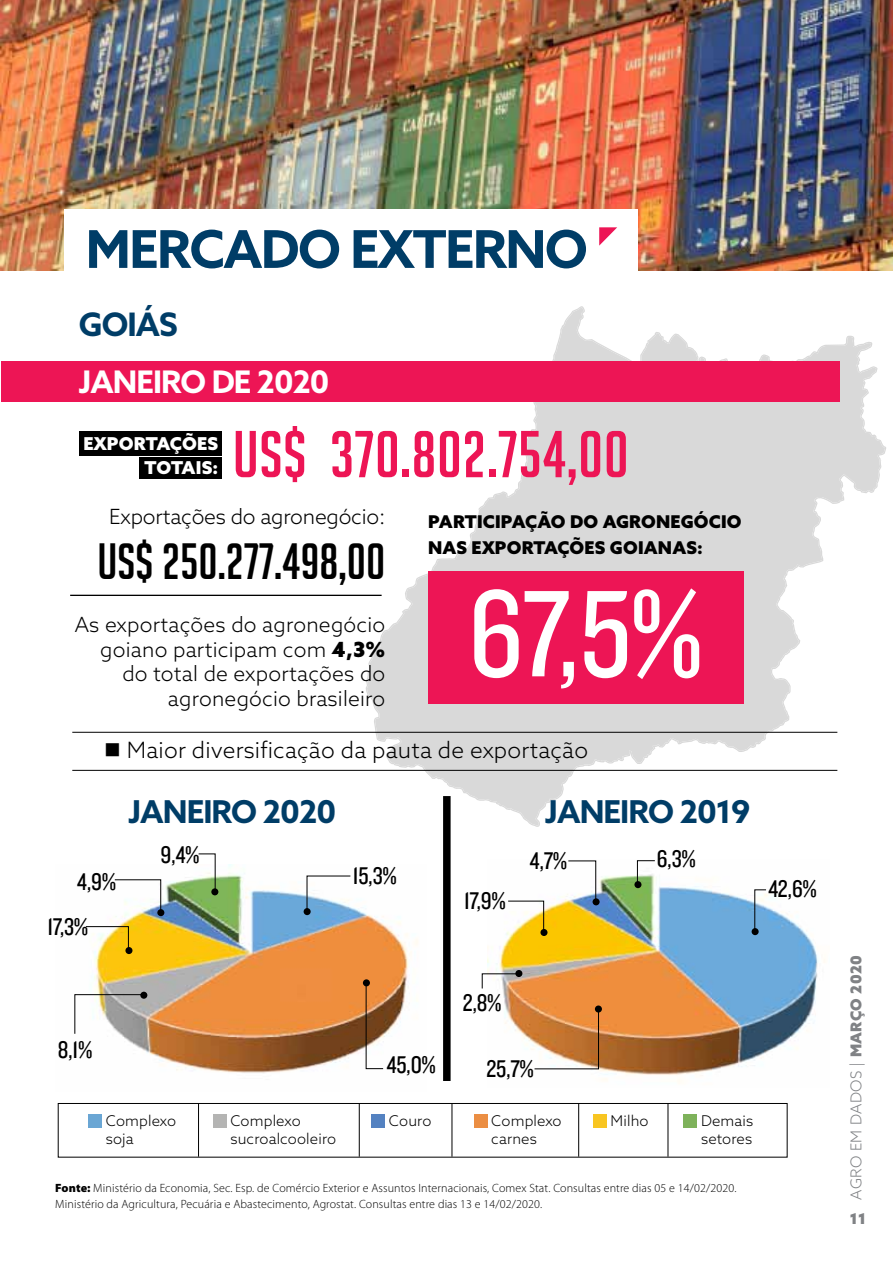
<style>
.page{position:relative;width:893px;height:1263px;background:#fff}
.page>*{position:absolute;margin:0;border:0;box-sizing:border-box;transform-origin:0 0}
.t1{font:127.95px "Knockout HTF29 Junior Liteweight";color:#fff}
.t2{font:64.5px "Big Noodle Titling";letter-spacing:.01em;color:#ed1555}
.t3{font:700 52.2px "Azo Sans";letter-spacing:-.03em;color:#003d67}
.t4{font:49.65px "Big Noodle Titling";color:#000}
.t5{font:700 32.4px "Azo Sans";color:#003d67}
.t6{font:700 31.5px "Azo Sans";letter-spacing:-.03em;color:#003d67}
.t7{font:700 31.2px "Azo Sans";letter-spacing:-.03em;color:#fff}
.t8{font:25.05px/45px "Knockout HTF29 Junior Liteweight";letter-spacing:-.01em;color:#000}
.t9{font:300 22.5px "Azo Sans";letter-spacing:.01em;color:#000}
.t10{font:300 21px/24.9px "Azo Sans";letter-spacing:.01em;color:#000;text-align:right}
.t11{font:300 21px "Azo Sans";letter-spacing:-.01em;color:#000}
.t12{font:900 17.7px/24.2px "Azo Sans";letter-spacing:.01em;color:#fff;text-align:right}
.t13{font:900 17.55px/26.4px "Azo Sans";letter-spacing:.01em;color:#000}
.t14{font:300 15px "Azo Sans";letter-spacing:.025em;color:#808285}
.t15{font:900 15px "Azo Sans";color:#808285}
.t16{font:300 14.85px/18.1px "Azo Sans";letter-spacing:.01em;color:#000}
.t17{font:300 12px/15.6px "Myriad Pro";letter-spacing:.01em;color:#000}
.s1{font-weight:900}
</style>
<div class="page">
<hr style="left:72px;top:732px;width:765px;height:1px;background:#000">
<hr style="left:72px;top:770px;width:765px;height:1px;background:#000">
<svg style="left:366px;top:306px;width:520px;height:521px"></svg>
<svg style="left:373px;top:480px;width:340px;height:346px"></svg>
<svg style="left:386px;top:430px;width:495px;height:390px;fill:#d9d9d9"></svg>
<div style="left:1px;top:361px;width:838px;height:40px;background:#ed1555"></div>
<hr style="left:70px;top:595px;width:312px;height:1px;background:#000">
<img style="left:1px;top:0;width:892px;height:270px">
<div style="left:64px;top:209px;width:573px;height:78px;background:#fff"></div>
<svg style="left:599px;top:227px;width:18px;height:19px"></svg>
<div style="left:428px;top:571px;width:315px;height:133px;background:#ed1555"></div>
<img style="left:94px;top:864px;width:324px;height:209px">
<img style="left:488px;top:860px;width:337px;height:223px">
<div style="left:79px;top:431px;width:142px;height:24px;background:#000"></div>
<div style="left:139px;top:457px;width:82px;height:21px;background:#000"></div>
<div style="left:88px;top:1114px;width:14px;height:14px;background:#6aa6d4"></div>
<div style="left:213px;top:1114px;width:14px;height:14px;background:#b4b4b3"></div>
<div style="left:372px;top:1114px;width:13px;height:14px;background:#5482c1"></div>
<div style="left:474px;top:1114px;width:13px;height:14px;background:#eb8e43"></div>
<div style="left:593px;top:1114px;width:14px;height:14px;background:#f8c521"></div>
<div style="left:684px;top:1114px;width:13px;height:14px;background:#7eb25b"></div>
<div style="left:58px;top:1103px;width:729px;height:54px;border:1px solid #000"></div>
<hr style="left:198px;top:1104px;width:1px;height:53px;background:#000">
<hr style="left:359px;top:1104px;width:1px;height:53px;background:#000">
<hr style="left:452px;top:1104px;width:1px;height:53px;background:#000">
<hr style="left:578px;top:1104px;width:1px;height:53px;background:#000">
<hr style="left:668px;top:1104px;width:1px;height:53px;background:#000">
<div style="left:125px;top:947px;width:7px;height:7px;background:#000;border-radius:50%"></div>
<div style="left:140px;top:992px;width:7px;height:7px;background:#000;border-radius:50%"></div>
<div style="left:157px;top:909px;width:7px;height:7px;background:#000;border-radius:50%"></div>
<div style="left:211px;top:888px;width:7px;height:7px;background:#000;border-radius:50%"></div>
<div style="left:304px;top:908px;width:7px;height:7px;background:#000;border-radius:50%"></div>
<svg style="left:363px;top:979px;width:7px;height:7px"></svg>
<svg style="left:74px;top:994px;width:70px;height:40px"></svg>
<svg style="left:85px;top:926px;width:44px;height:24px"></svg>
<svg style="left:114px;top:879px;width:47px;height:33px"></svg>
<svg style="left:198px;top:853px;width:18px;height:39px"></svg>
<svg style="left:306px;top:875px;width:45px;height:37px"></svg>
<svg style="left:365px;top:981px;width:19px;height:88px"></svg>
<div style="left:593px;top:898px;width:7px;height:7px;background:#000;border-radius:50%"></div>
<div style="left:634px;top:881px;width:7px;height:7px;background:#000;border-radius:50%"></div>
<div style="left:752px;top:928px;width:7px;height:7px;background:#000;border-radius:50%"></div>
<div style="left:595px;top:1005px;width:7px;height:7px;background:#000;border-radius:50%"></div>
<div style="left:515px;top:970px;width:7px;height:7px;background:#000;border-radius:50%"></div>
<div style="left:540px;top:929px;width:7px;height:7px;background:#000;border-radius:50%"></div>
<svg style="left:507px;top:900px;width:37px;height:32px"></svg>
<svg style="left:568px;top:860px;width:28px;height:42px"></svg>
<svg style="left:637px;top:860px;width:19px;height:25px"></svg>
<svg style="left:754px;top:889px;width:13px;height:43px"></svg>
<svg style="left:534px;top:1008px;width:65px;height:61px"></svg>
<svg style="left:481px;top:973px;width:39px;height:16px"></svg>
<div style="left:443px;top:796px;width:8px;height:285px;background:#000"></div>
<h3 class="t3" style="left:86px;top:215px;width:79px">MERCADO</h3>
<h3 class="t3" style="left:350px;top:215px;width:228px">EXTERNO</h3>
<h3 class="t5" style="left:79px;top:303px;width:43px">GOIÁS</h3>
<h3 class="t7" style="left:79px;top:361px;width:76px">JANEIRO</h3>
<h3 class="t7" style="left:212px;top:361px;width:119px">DE 2020</h3>
<h2 class="t2" style="left:233px;top:420px;width:397px">US$ 370.802.754,00</h2>
<h3 class="t11" style="left:109px;top:503px;width:278px">Exportações do agronegócio:</h3>
<h3 class="t4" style="left:98px;top:535px;width:289px">US$ 250.277.498,00</h3>
<h3 class="t10" style="left:75px;top:611px;width:312px">As exportações do agronegócio goiano participam com <span class="s1">4,3% </span>do total de exportações do agronegócio brasileiro</h3>
<h3 class="t12" style="left:83px;top:431px;width:136px">EXPORTAÇÕES<br>TOTAIS:</h3>
<h3 class="t13" style="left:428px;top:508px;width:315px">PARTICIPAÇÃO DO AGRONEGÓCIO<br>NAS EXPORTAÇÕES GOIANAS:</h3>
<h1 class="t1" style="left:469px;top:569px;width:235px">67,5%</h1>
<h3 class="t9" style="left:104px;top:735px;width:485px">■ Maior diversificação da pauta de exportação</h3>
<h3 class="t8" style="left:47px;top:860px;width:70px;text-indent:30px">4,9%<br>17,3%</h3>
<h3 class="t6" style="left:128px;top:790px;width:77px">JANEIRO</h3>
<h3 class="t6" style="left:263px;top:790px;width:75px">2020</h3>
<h3 class="t6" style="left:545px;top:790px;width:77px">JANEIRO</h3>
<h3 class="t6" style="left:680px;top:790px;width:72px">2019</h3>
<h3 class="t8" style="left:161px;top:833px;width:40px">9,4%</h3>
<h3 class="t8" style="left:353px;top:853px;width:45px">15,3%</h3>
<h3 class="t8" style="left:464px;top:879px;width:43px">17,9%</h3>
<h3 class="t8" style="left:530px;top:839px;width:39px">4,7%</h3>
<h3 class="t8" style="left:657px;top:836px;width:40px">6,3%</h3>
<h3 class="t8" style="left:768px;top:867px;width:50px">42,6%</h3>
<h3 class="t8" style="left:58px;top:1028px;width:36px">8,1%</h3>
<h3 class="t8" style="left:387px;top:1043px;width:50px">45,0%</h3>
<h3 class="t8" style="left:463px;top:980px;width:40px">2,8%</h3>
<h3 class="t8" style="left:487px;top:1047px;width:49px">25,7%</h3>
<p class="t16" style="left:106px;top:1111px;width:72px">Complexo soja</p>
<p class="t16" style="left:230px;top:1111px;width:107px">Complexo sucroalcooleiro</p>
<p class="t16" style="left:389px;top:1111px;width:44px">Couro</p>
<p class="t16" style="left:491px;top:1111px;width:72px">Complexo carnes</p>
<p class="t16" style="left:611px;top:1111px;width:39px">Milho</p>
<p class="t16" style="left:701px;top:1111px;width:54px">Demais setores</p>
<p class="t17" style="left:55px;top:1180px;width:683px"><span class="s1">Fonte:</span> Ministério da Economia, Sec. Esp. de Comércio Exterior e Assuntos Internacionais, Comex Stat. Consultas entre dias 05 e 14/02/2020.<br>Ministério da Agricultura, Pecuária e Abastecimento, Agrostat. Consultas entre dias 13 e 14/02/2020.</p>
<p class="t14" style="left:846px;top:1199px;width:246px;rotate:-90deg">AGRO EM DADOS | <span class="s1">MARÇO 2020</span></p>
<p class="t15" style="left:850px;top:1208px;width:18px">11</p>
</div>
